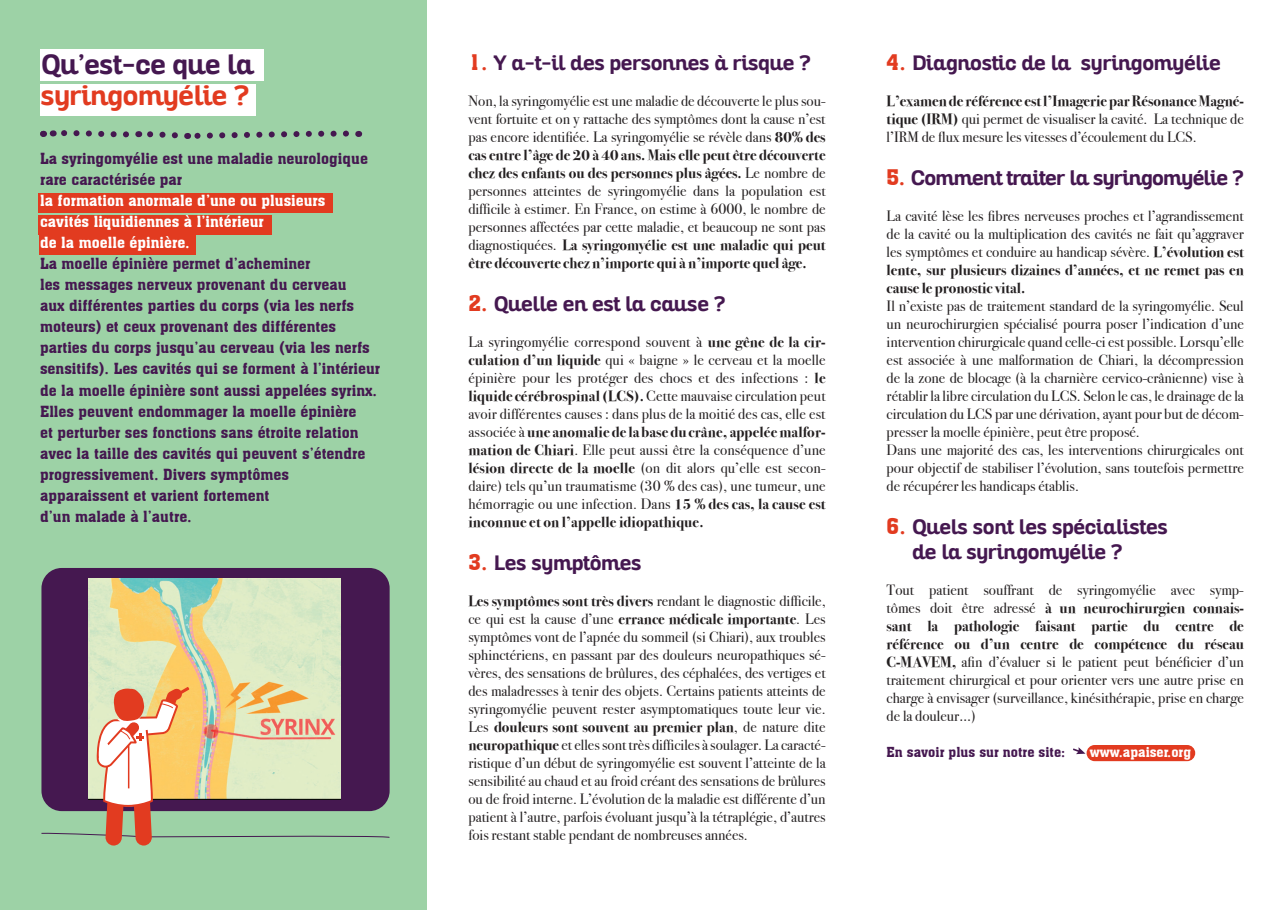
<style>
.page{position:relative;width:1280px;height:910px;background:#fff}
.page>*{position:absolute;margin:0;border:0;box-sizing:border-box;transform-origin:0 0}
.grand_titre{font:700 27px "Altair";color:#451850}
.grand_titre-2{font:700 27px "Altair";color:#e23b20}
.petit_titre{font:700 20.25px "Altair";color:#451850}
.petit_titre-2{font:700 20.25px "Altair";letter-spacing:-.02em;color:#451850}
.fond_texte{font:15px/18px "Bodoni Svty Two ITCTT";color:#231f20;text-align:justify}
.fond_texte-2{font:15px/21px "Aachen BT";color:#451850}
.fond_texte-3{font:15px "Aachen BT";color:#fff}
.fond_texte-4{font:13.5px "Aachen BT";color:#451850}
.fond_texte-5{font:13.5px "Aachen BT";color:#fff}
.s1{font-family:"Aachen BT";font-weight:400;font-size:21px;color:#e23b20}
.s2{font-weight:700}
</style>
<div class="page">
<div style="left:0;top:0;width:426px;height:910px;background:#9dd2a6"></div>
<div style="left:38px;top:194px;width:295px;height:19px;background:#e23b20"></div>
<div style="left:38px;top:215px;width:233px;height:19px;background:#e23b20"></div>
<div style="left:39px;top:236px;width:157px;height:19px;background:#e23b20"></div>
<svg style="left:1073px;top:747px;width:12px;height:7px"></svg>
<div style="left:1086px;top:745px;width:109px;height:16px;background:#e23b20;border-radius:8px"></div>
<div style="left:40px;top:49px;width:224px;height:32px;background:#fff"></div>
<div style="left:40px;top:84px;width:215px;height:32px;background:#fff"></div>
<svg style="left:187px;top:130px;width:162px;height:9px"></svg>
<svg style="left:138px;top:131px;width:40px;height:8px"></svg>
<svg style="left:40px;top:130px;width:89px;height:8px"></svg>
<div style="left:44px;top:570px;width:343px;height:239px;background:#451850;border-radius:18px"></div>
<div style="left:41px;top:568px;width:349px;height:243px;border:4px solid #451850;border-radius:18px"></div>
<img style="left:88px;top:578px;width:252px;height:109px">
<svg style="left:41px;top:687px;width:349px;height:159px"></svg>
<p class="grand_titre" style="left:41px;top:47px;width:214px">Qu’est-ce que la</p>
<p class="grand_titre-2" style="left:41px;top:78px;width:209px">syringomyélie ?</p>
<p class="fond_texte-2" style="left:40px;top:148px;width:329px">La syringomyélie est une maladie neurologique rare caractérisée par</p>
<p class="fond_texte-3" style="left:40px;top:192px;width:287px">la formation anormale d’une ou plusieurs</p>
<p class="fond_texte-3" style="left:40px;top:213px;width:225px">cavités liquidiennes à l’intérieur</p>
<p class="fond_texte-3" style="left:40px;top:234px;width:151px">de la moelle épinière.</p>
<p class="fond_texte-2" style="left:40px;top:253px;width:272px">La moelle épinière permet d’acheminer</p>
<p class="fond_texte-2" style="left:40px;top:274px;width:308px">les messages nerveux provenant du cerveau</p>
<p class="fond_texte-2" style="left:40px;top:295px;width:315px">aux différentes parties du corps (via les nerfs</p>
<p class="fond_texte-2" style="left:40px;top:316px;width:297px">moteurs) et ceux provenant des différentes</p>
<p class="fond_texte-2" style="left:40px;top:337px;width:331px">parties du corps jusqu’au cerveau (via les nerfs</p>
<p class="fond_texte-2" style="left:40px;top:358px;width:342px">sensitifs). Les cavités qui se forment à l’intérieur de la moelle épinière sont aussi appelées syrinx.</p>
<p class="fond_texte-2" style="left:40px;top:400px;width:318px">Elles peuvent endommager la moelle épinière</p>
<p class="fond_texte-2" style="left:40px;top:421px;width:327px">et perturber ses fonctions sans étroite relation avec la taille des cavités qui peuvent s’étendre progressivement. Divers symptômes</p>
<p class="fond_texte-2" style="left:40px;top:484px;width:231px">apparaissent et varient fortement</p>
<p class="fond_texte-2" style="left:40px;top:505px;width:153px">d’un malade à l’autre.</p>
<p class="petit_titre" style="left:468px;top:50px;width:344px"><span class="s1">1.</span> Y a-t-il des personnes à risque ?</p>
<p class="fond_texte" style="left:468px;top:90px;width:359px">Non, la syringomyélie est une maladie de découverte le plus sou&shy;vent fortuite et on y rattache des symptômes dont la cause n’est pas encore identifiée. La syringomyélie se révèle dans <span class="s2">80% des cas entre l’âge de 20 à 40 ans. Mais elle peut être découverte chez des enfants ou des personnes plus âgées.</span> Le nombre de personnes atteintes de syringomyélie dans la population est difficile à estimer. En France, on estime à 6000, le nombre de personnes affectées par cette maladie, et beaucoup ne sont pas diagnostiquées. <span class="s2">La syringomyélie est une maladie qui peut être découverte chez n’importe qui à n’importe quel âge.</span></p>
<p class="petit_titre" style="left:468px;top:291px;width:258px"><span class="s1">2.</span> Quelle en est la cause ?</p>
<p class="fond_texte" style="left:468px;top:331px;width:359px">La syringomyélie correspond souvent à <span class="s2">une gêne de la cir&shy;culation d’un liquide</span> qui « baigne » le cerveau et la moelle épinière pour les protéger des chocs et des infections : <span class="s2">le liquide cérébrospinal (LCS).</span> Cette mauvaise circulation peut avoir différentes causes : dans plus de la moitié des cas, elle est associée à <span class="s2">une anomalie de la base du crâne, appelée malfor&shy;mation de Chiari</span>. Elle peut aussi être la conséquence d’une <span class="s2">lésion directe de la moelle</span> (on dit alors qu’elle est secon&shy;daire) tels qu’un traumatisme (30 % des cas), une tumeur, une hémorragie ou une infection. Dans <span class="s2">15 % des cas, la cause est inconnue et on l’appelle idiopathique.</span></p>
<p class="petit_titre" style="left:468px;top:550px;width:175px"><span class="s1">3.</span> Les symptômes</p>
<p class="fond_texte" style="left:468px;top:591px;width:359px"><span class="s2">Les symptômes sont très divers</span> rendant le diagnostic difficile, ce qui est la cause d’une <span class="s2">errance médicale importante</span>. Les symptômes vont de l’apnée du sommeil (si Chiari), aux troubles sphinctériens, en passant par des douleurs neuropathiques sé&shy;vères, des sensations de brûlures, des céphalées, des vertiges et des maladresses à tenir des objets. Certains patients atteints de syringomyélie peuvent rester asymptomatiques toute leur vie.<br>Les <span class="s2">douleurs sont souvent au premier plan</span>, de nature dite <span class="s2">neuropathique</span> et elles sont très difficiles à soulager. La caracté&shy;ristique d’un début de syringomyélie est souvent l’atteinte de la sensibilité au chaud et au froid créant des sensations de brûlures ou de froid interne. L’évolution de la maladie est différente d’un patient à l’autre, parfois évoluant jusqu’à la tétraplégie, d’autres fois restant stable pendant de nombreuses années.</p>
<p class="petit_titre" style="left:887px;top:50px;width:336px"><span class="s1">4.</span> Diagnostic de la syringomyélie</p>
<p class="fond_texte" style="left:887px;top:90px;width:359px"><span class="s2">L’examen de référence est l’Imagerie par Résonance Magné&shy;tique (IRM)</span> qui permet de visualiser la cavité. La technique de l’IRM de flux mesure les vitesses d’écoulement du LCS.</p>
<p class="petit_titre-2" style="left:887px;top:165px;width:358px"><span class="s1">5.</span> Comment traiter la syringomyélie ?</p>
<p class="fond_texte" style="left:887px;top:205px;width:359px">La cavité lèse les fibres nerveuses proches et l’agrandissement de la cavité ou la multiplication des cavités ne fait qu’aggraver les symptômes et conduire au handicap sévère. <span class="s2">L’évolution est lente, sur plusieurs dizaines d’années, et ne remet pas en cause le pronostic vital.</span></p>
<p class="fond_texte" style="left:887px;top:295px;width:359px">Il n’existe pas de traitement standard de la syringomyélie. Seul un neurochirurgien spécialisé pourra poser l’indication d’une intervention chirurgicale quand celle-ci est possible. Lorsqu’elle est associée à une malformation de Chiari, la décompression de la zone de blocage (à la charnière cervico-crânienne) vise à rétablir la libre circulation du LCS. Selon le cas, le drainage de la circulation du LCS par une dérivation, ayant pour but de décom&shy;presser la moelle épinière, peut être proposé.</p>
<p class="fond_texte" style="left:887px;top:439px;width:359px">Dans une majorité des cas, les interventions chirurgicales ont pour objectif de stabiliser l’évolution, sans toutefois permettre de récupérer les handicaps établis.</p>
<p class="petit_titre" style="left:887px;top:514px;width:283px"><span class="s1">6.</span> Quels sont les spécialistes</p>
<p class="petit_titre" style="left:912px;top:538px;width:211px">de la syringomyélie ?</p>
<p class="fond_texte" style="left:887px;top:579px;width:359px">Tout patient souffrant de syringomyélie avec symp&shy;tômes doit être adressé <span class="s2">à un neurochirurgien connais&shy;sant la pathologie faisant partie du centre de référence ou d’un centre de compétence du réseau C-MAVEM,</span> afin d’évaluer si le patient peut bénéficier d’un traitement chirurgical et pour orienter vers une autre prise en charge à envisager (surveillance, kinésithérapie, prise en charge de la douleur…)</p>
<p class="fond_texte-4" style="left:887px;top:743px;width:180px">En savoir plus sur notre site:</p>
<p class="fond_texte-5" style="left:1090px;top:743px;width:103px">www.apaiser.org</p>
</div>
